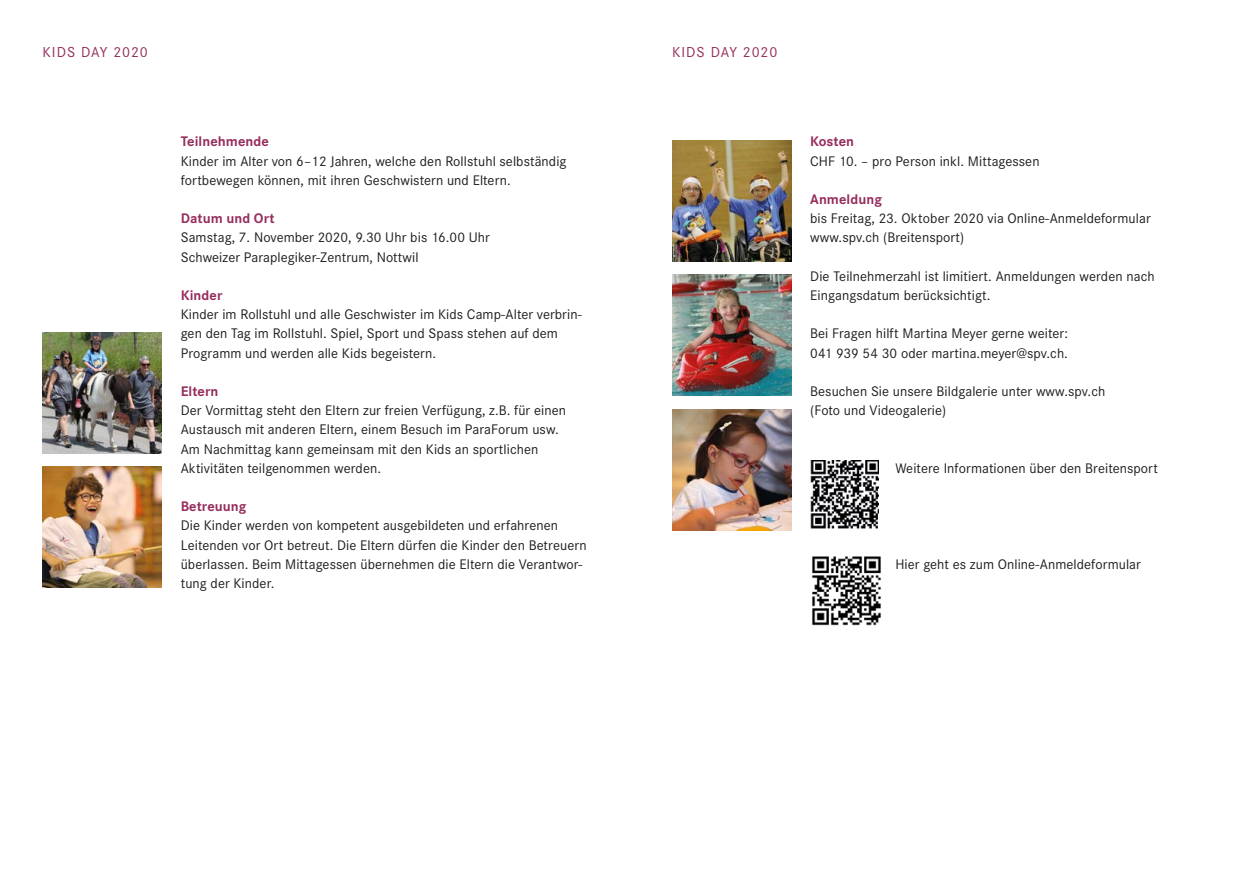
<style>
.page{position:relative;width:1259px;height:893px;background:#fff}
.page>*{position:absolute;margin:0;border:0;box-sizing:border-box;transform-origin:0 0}
.t1{font:15px "Corporate S";letter-spacing:.055em;color:#962d5d}
.t2{font:14.4px/19.2px "Corporate S";letter-spacing:.005em;color:#1d1d1b}
.t3{font:700 14.4px "Corporate S";letter-spacing:.005em;color:#962d5d}
</style>
<div class="page">
<img style="left:810px;top:461px;width:68px;height:68px">
<img style="left:812px;top:556px;width:69px;height:70px">
<img style="left:43px;top:332px;width:119px;height:122px">
<img style="left:43px;top:467px;width:119px;height:121px">
<img style="left:672px;top:140px;width:119px;height:122px">
<img style="left:672px;top:275px;width:119px;height:121px">
<img style="left:672px;top:409px;width:119px;height:121px">
<p class="t1" style="left:43px;top:41px;width:107px">KIDS DAY 2020</p>
<p class="t1" style="left:672px;top:41px;width:107px">KIDS DAY 2020</p>
<p class="t3" style="left:181px;top:130px;width:90px">Teilnehmende</p>
<p class="t2" style="left:181px;top:150px;width:387px">Kinder im Alter von 6–12 Jahren, welche den Rollstuhl selbständig fortbewegen können, mit ihren Geschwistern und Eltern.</p>
<p class="t3" style="left:181px;top:207px;width:95px">Datum und Ort</p>
<p class="t2" style="left:181px;top:227px;width:311px">Samstag, 7. November 2020, 9.30 Uhr bis 16.00 Uhr<br>Schweizer Paraplegiker-Zentrum, Nottwil</p>
<p class="t3" style="left:181px;top:284px;width:43px">Kinder</p>
<p class="t2" style="left:181px;top:304px;width:402px">Kinder im Rollstuhl und alle Geschwister im Kids Camp-Alter verbrin&shy;gen den Tag im Rollstuhl. Spiel, Sport und Spass stehen auf dem<br>Programm und werden alle Kids begeistern.</p>
<p class="t3" style="left:181px;top:380px;width:39px">Eltern</p>
<p class="t2" style="left:181px;top:400px;width:387px">Der Vormittag steht den Eltern zur freien Verfügung, z.B. für einen Austausch mit anderen Eltern, einem Besuch im ParaForum usw.<br>Am Nachmittag kann gemeinsam mit den Kids an sportlichen Aktivitäten teilgenommen werden.</p>
<p class="t3" style="left:181px;top:495px;width:67px">Betreuung</p>
<p class="t2" style="left:181px;top:515px;width:407px">Die Kinder werden von kompetent ausgebildeten und erfahrenen Leitenden vor Ort betreut. Die Eltern dürfen die Kinder den Betreuern überlassen. Beim Mittagessen übernehmen die Eltern die Verantwor&shy;tung der Kinder.</p>
<p class="t3" style="left:810px;top:130px;width:45px">Kosten</p>
<p class="t2" style="left:810px;top:150px;width:231px">CHF 10. – pro Person inkl. Mittagessen</p>
<p class="t3" style="left:810px;top:188px;width:73px">Anmeldung</p>
<p class="t2" style="left:810px;top:208px;width:342px">bis Freitag, 23. Oktober 2020 via Online-Anmeldeformular www.spv.ch (Breitensport)</p>
<p class="t2" style="left:810px;top:265px;width:346px">Die Teilnehmerzahl ist limitiert. Anmeldungen werden nach<br>Eingangsdatum berücksichtigt.</p>
<p class="t2" style="left:810px;top:323px;width:259px">Bei Fragen hilft Martina Meyer gerne weiter:<br>041 939 54 30 oder martina.meyer@spv.ch.</p>
<p class="t2" style="left:810px;top:381px;width:296px">Besuchen Sie unsere Bildgalerie unter www.spv.ch (Foto und Videogalerie)</p>
<p class="t2" style="left:895px;top:457px;width:264px">Weitere Informationen über den Breitensport</p>
<p class="t2" style="left:895px;top:553px;width:247px">Hier geht es zum Online-Anmeldeformular</p>
</div>
